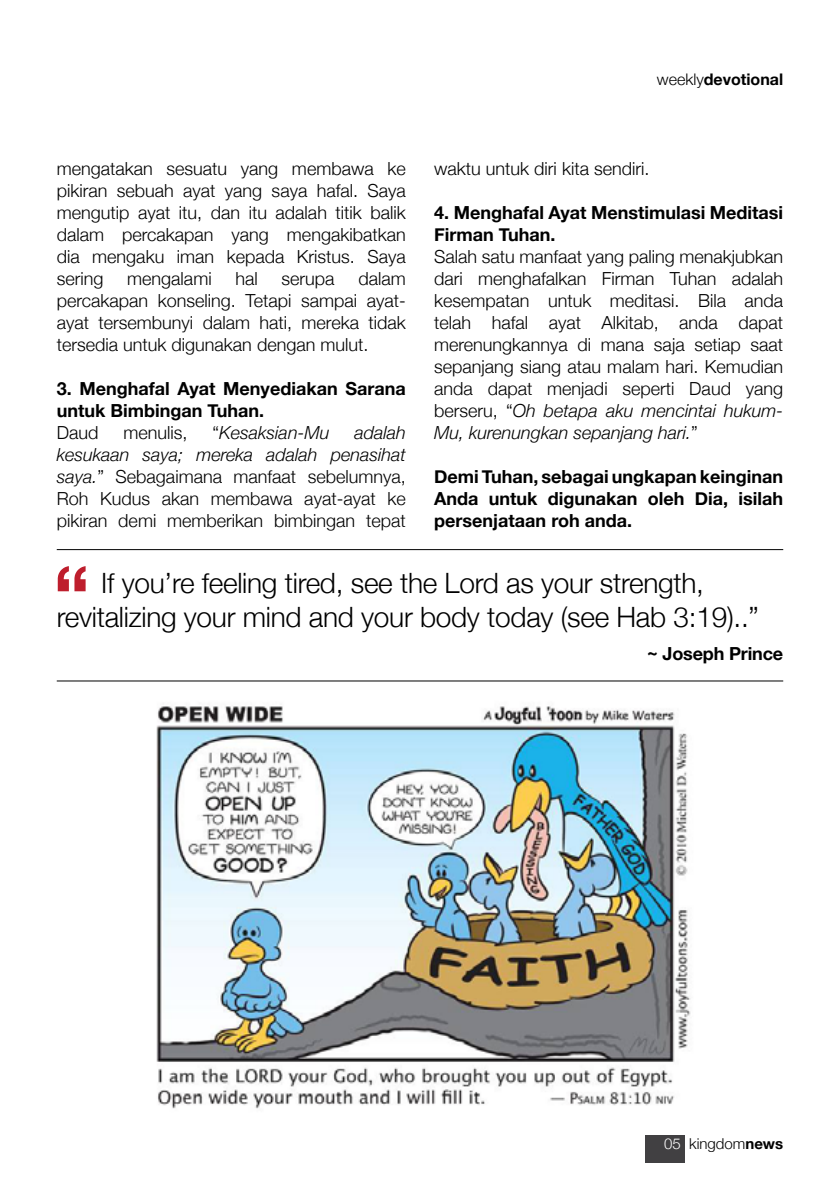
<style>
.page{position:relative;width:840px;height:1191px;background:#fff}
.page>*{position:absolute;margin:0;border:0;box-sizing:border-box;transform-origin:0 0}
.t1{font:300 28px/33.6px "Helvetica Neue";letter-spacing:-.01em;color:#000;text-align:center}
.t2{font:300 18px/22px "Helvetica Neue";color:#000;text-align:justify}
.t3{font:700 18px/22px "Helvetica Neue";color:#000}
.t4{font:italic 300 18px "Helvetica Neue";color:#000}
.t5{font:700 16px "Helvetica Neue";color:#000}
.t6{font:300 15px "Helvetica Neue";color:#000}
.s1{font-weight:300}
.s2{font-style:normal}
.s3{font-style:italic}
.s4{color:#fff}
.s5{font-weight:700}
</style>
<div class="page">
<div style="left:644px;top:1135px;width:40px;height:27px;background:#414042"></div>
<hr style="left:57px;top:549px;width:725px;height:1px;background:#000">
<hr style="left:57px;top:680px;width:725px;height:1px;background:#000">
<svg style="left:58px;top:566px;width:28px;height:25px"></svg>
<img style="left:156px;top:706px;width:535px;height:403px">
<p class="t5" style="left:656px;top:67px;width:128px"><span class="s1">weekly</span>devotional</p>
<p class="t2" style="left:57px;top:156px;width:350px">mengatakan sesuatu yang membawa ke pikiran sebuah ayat yang saya hafal. Saya mengutip ayat itu, dan itu adalah titik balik dalam percakapan yang mengakibatkan dia mengaku iman kepada Kristus. Saya sering</p>
<p class="t2" style="left:57px;top:266px;width:350px;text-indent:301px">dalam percakapan konseling. Tetapi sampai ayat&shy;ayat tersembunyi dalam hati, mereka tidak tersedia untuk digunakan dengan mulut.</p>
<p class="t3" style="left:57px;top:378px;width:350px">3. Menghafal Ayat Menyediakan Sarana untuk Bimbingan Tuhan.</p>
<p class="t2" style="left:57px;top:420px;width:43px">Daud</p>
<p class="t2" style="left:123px;top:420px;width:65px">menulis,</p>
<p class="t4" style="left:212px;top:418px;width:118px"><span class="s2">“</span>Kesaksian-Mu</p>
<p class="t2" style="left:127px;top:266px;width:86px">mengalami</p>
<p class="t2" style="left:235px;top:266px;width:24px">hal</p>
<p class="t2" style="left:281px;top:266px;width:55px">serupa</p>
<p class="t2" style="left:57px;top:420px;width:350px;text-indent:297px"><span class="s3">adalah kesukaan saya; mereka adalah penasihat saya.</span>” Sebagaimana manfaat sebelumnya, Roh Kudus akan membawa ayat-ayat ke pikiran demi memberikan bimbingan tepat</p>
<p class="t2" style="left:434px;top:156px;width:217px">waktu untuk diri kita sendiri.</p>
<p class="t3" style="left:434px;top:202px;width:350px">4. Menghafal Ayat Menstimulasi Meditasi<br>Firman Tuhan.</p>
<p class="t2" style="left:434px;top:244px;width:350px">Salah satu manfaat yang paling menakjubkan dari menghafalkan Firman Tuhan adalah kesempatan untuk meditasi. Bila anda telah hafal ayat Alkitab, anda dapat merenungkannya di mana saja setiap saat sepanjang siang atau malam hari. Kemudian anda dapat menjadi seperti Daud yang berseru, “<span class="s3">Oh betapa aku mencintai hukum-Mu, kurenungkan sepanjang hari.</span>”</p>
<p class="t3" style="left:434px;top:466px;width:350px;text-align:justify">Demi Tuhan, sebagai ungkapan keinginan Anda untuk digunakan oleh Dia, isilah persenjataan roh anda.</p>
<h1 class="t1" style="left:57px;top:564px;width:703px">If you’re feeling tired, see the Lord as your strength, revitalizing your mind and your body today (see Hab 3:19)..”</h1>
<p class="t3" style="left:646px;top:643px;width:137px">~ Joseph Prince</p>
<p class="t6" style="left:663px;top:1131px;width:120px"><span class="s4">05</span> kingdom<span class="s5">news</span></p>
</div>
